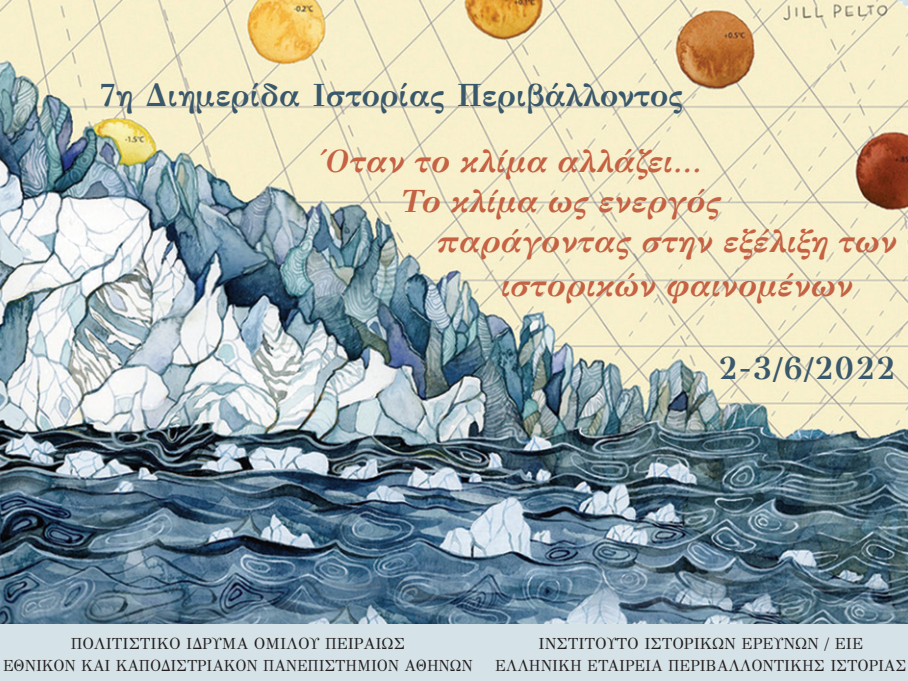
<style>
.page{position:relative;width:908px;height:681px;background:#fff}
.page>*{position:absolute;margin:0;border:0;box-sizing:border-box;transform-origin:0 0}
.t1{font:italic 700 32px "GFS Didot";color:#c56243}
.t2{font:700 32px "GFS Didot";color:#3a586c}
.t3{font:16px/22px "GFS Didot";color:#231f20}
</style>
<div class="page">
<div style="left:0;top:597px;width:907px;height:83px;background:#d5e3e8"></div>
<img style="left:0;top:0;width:907px;height:623px">
<h1 class="t2" style="left:100px;top:69px;width:584px">7η Διημερίδα Ιστορίας Περιβάλλοντος</h1>
<h1 class="t1" style="left:320px;top:135px;width:381px">Όταν το κλίμα αλλάζει…</h1>
<h1 class="t1" style="left:400px;top:175px;width:322px">Το κλίμα ως ενεργός</h1>
<h1 class="t1" style="left:436px;top:215px;width:462px">παράγοντας στην εξέλιξη των</h1>
<h1 class="t1" style="left:500px;top:259px;width:354px">ιστορικών φαινομένων</h1>
<h1 class="t2" style="left:718px;top:342px;width:178px">2-3/6/2022</h1>
<p class="t3" style="left:3px;top:631px;width:471px;text-align:center">πολιτιστικο ιδρυμα ομιλου πειραιωσ<br>εθνικον και καποδιστριακον Πανεπιστήμιον αθηνων</p>
<p class="t3" style="left:495px;top:631px;width:369px;text-indent:43px">Ινστιτουτο Ιστορικων Ερευνων / ΕΙΕ<br>ΕΛΛΗΝΙΚΗ ΕΤΑΙΡΕΙΑ ΠΕΡΙΒΑλλοντΙΚΗΣ ΙΣΤΟΡ</p>
<p class="t3" style="left:877px;top:653px;width:28px">ΙΑΣ</p>
</div>
